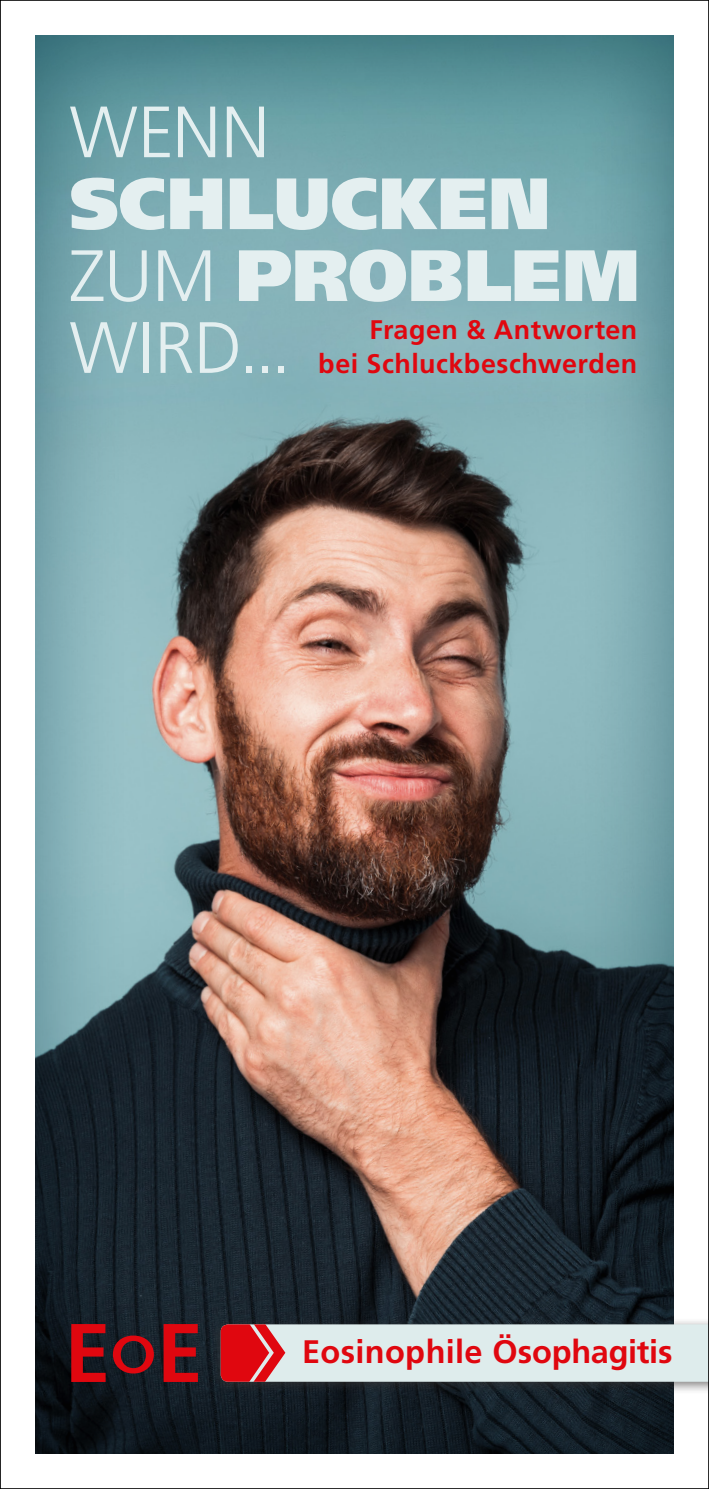
<style>
.page{position:relative;width:709px;height:1489px;background:#fff}
.page>*{position:absolute;margin:0;border:0;box-sizing:border-box;transform-origin:0 0}
.t1{font:700 83px "Frutiger LT Std";color:#e0070f}
.t2{font:900 72.5px/71.8px "Frutiger LT Std";letter-spacing:-.005em;color:#e4eff0}
.t3{font:300 72.5px "Frutiger LT Std";color:#e4eff0}
.t4{font:700 32.5px "Frutiger LT Std";color:#e0070f}
.t5{font:700 27px/33.8px "Frutiger LT Std";letter-spacing:.02em;color:#e0070f;text-align:right}
.s1{font-weight:300}
.s2{font-weight:400;font-size:71px}
</style>
<div class="page">
<div style="left:33px;top:33px;width:642px;height:1420px;background:#065a6e;opacity:.5"></div>
<div style="left:211px;top:1318px;width:498px;height:75px;background:#373433;opacity:.6"></div>
<svg style="left:221px;top:1324px;width:486px;height:57px;background:#dcd2d3"></svg>
<div style="left:274px;top:275px;width:408px;height:145px;background:#e4eff0;opacity:.5"></div>
<h2 class="t3" style="left:69px;top:91px;width:202px">WENN</h2>
<h2 class="t2" style="left:69px;top:167px;width:572px">SCHLUCKEN<br><span class="s1">ZUM</span> PROBLEM<br><span class="s1">WIRD...</span></h2>
<p class="t5" style="left:318px;top:313px;width:320px">Fragen &amp; Antworten<br>bei Schluckbeschwerden</p>
<h1 class="t1" style="left:65px;top:1304px;width:140px">E<span class="s2">o</span>E</h1>
<p class="t4" style="left:302px;top:1332px;width:372px">Eosinophile Ösophagitis</p>
</div>
